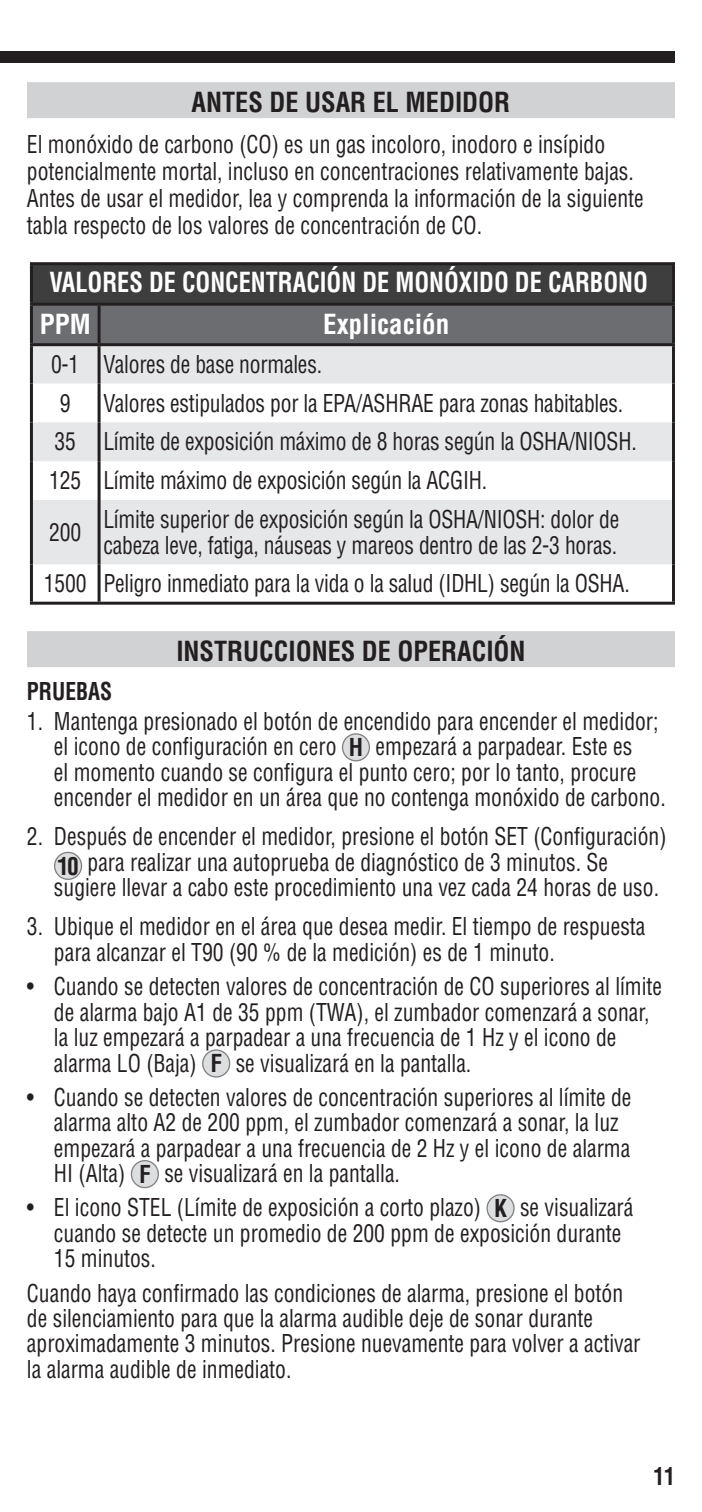
<style>
.page{position:relative;width:702px;height:1512px;background:#fff}
.page>*{position:absolute;margin:0;border:0;box-sizing:border-box;transform-origin:0 0}
.t1{font:700 condensed 27px "Helvetica LT Std";color:#231f20}
.t2{font:700 condensed 27px/42.3px "Helvetica LT Std";color:#fff;scale:.9 1}
.t3{font:700 condensed 27px "Helvetica LT Std";color:#fff}
.t4{font:condensed 24px/25.5px "Helvetica LT Std";color:#231f20;scale:.9 1}
.t5{font:700 condensed 24px "Helvetica LT Std";color:#231f20;scale:.9 1}
.s1{font-weight:700}
</style>
<div class="page">
<div style="left:0;top:51px;width:675px;height:12px;background:#231f20"></div>
<div style="left:27px;top:82px;width:648px;height:36px;background:#d1d2d4"></div>
<div style="left:27px;top:631px;width:648px;height:36px;background:#d1d2d4"></div>
<div style="left:343px;top:734px;width:26px;height:27px;background:#dddee0;border-radius:50%"></div>
<div style="left:342px;top:733px;width:28px;height:28px;border:1px solid #808285;border-radius:50%"></div>
<div style="left:55px;top:852px;width:27px;height:27px;background:#dddee0;border-radius:50%"></div>
<div style="left:54px;top:852px;width:28px;height:28px;border:1px solid #808285;border-radius:50%"></div>
<div style="left:203px;top:1050px;width:27px;height:27px;background:#dddee0;border-radius:50%"></div>
<div style="left:202px;top:1049px;width:28px;height:29px;border:1px solid #808285;border-radius:50%"></div>
<div style="left:131px;top:1161px;width:27px;height:27px;background:#dddee0;border-radius:50%"></div>
<div style="left:131px;top:1160px;width:28px;height:28px;border:1px solid #808285;border-radius:50%"></div>
<div style="left:487px;top:1195px;width:27px;height:27px;background:#dddee0;border-radius:50%"></div>
<div style="left:486px;top:1194px;width:29px;height:28px;border:1px solid #808285;border-radius:50%"></div>
<div style="left:31px;top:264px;width:643px;height:40px;background:#3e3e3f"></div>
<div style="left:33px;top:306px;width:639px;height:37px;background:#6c6d70"></div>
<svg style="left:33px;top:346px;width:639px;height:218px;fill:#e6e7e9"></svg>
<hr style="left:30px;top:303px;width:69px;height:3px;background:#231f20">
<hr style="left:99px;top:303px;width:576px;height:3px;background:#231f20">
<hr style="left:98px;top:306px;width:3px;height:37px;background:#231f20">
<hr style="left:30px;top:343px;width:69px;height:3px;background:#231f20">
<hr style="left:99px;top:343px;width:576px;height:3px;background:#231f20">
<hr style="left:98px;top:346px;width:3px;height:38px;background:#231f20">
<hr style="left:98px;top:384px;width:3px;height:38px;background:#231f20">
<hr style="left:98px;top:422px;width:3px;height:39px;background:#231f20">
<hr style="left:98px;top:461px;width:3px;height:39px;background:#231f20">
<hr style="left:98px;top:500px;width:3px;height:64px;background:#231f20">
<hr style="left:98px;top:564px;width:3px;height:38px;background:#231f20">
<hr style="left:672px;top:265px;width:3px;height:38px;background:#231f20">
<hr style="left:30px;top:262px;width:69px;height:3px;background:#231f20">
<hr style="left:30px;top:265px;width:3px;height:38px;background:#231f20">
<hr style="left:99px;top:262px;width:576px;height:3px;background:#231f20">
<hr style="left:30px;top:306px;width:3px;height:37px;background:#231f20">
<hr style="left:672px;top:306px;width:3px;height:37px;background:#231f20">
<hr style="left:30px;top:346px;width:3px;height:38px;background:#231f20">
<hr style="left:672px;top:346px;width:3px;height:38px;background:#231f20">
<hr style="left:30px;top:384px;width:3px;height:38px;background:#231f20">
<hr style="left:672px;top:384px;width:3px;height:38px;background:#231f20">
<hr style="left:30px;top:422px;width:3px;height:39px;background:#231f20">
<hr style="left:672px;top:422px;width:3px;height:39px;background:#231f20">
<hr style="left:30px;top:461px;width:3px;height:39px;background:#231f20">
<hr style="left:672px;top:461px;width:3px;height:39px;background:#231f20">
<hr style="left:30px;top:500px;width:3px;height:64px;background:#231f20">
<hr style="left:672px;top:500px;width:3px;height:64px;background:#231f20">
<hr style="left:30px;top:564px;width:3px;height:38px;background:#231f20">
<hr style="left:672px;top:564px;width:3px;height:38px;background:#231f20">
<hr style="left:30px;top:602px;width:69px;height:3px;background:#231f20">
<hr style="left:99px;top:602px;width:576px;height:3px;background:#231f20">
<p class="t1" style="left:192px;top:85px;width:320px">ANTES DE USAR EL MEDIDOR</p>
<p class="t4" style="left:27px;top:130px;width:687px;line-height:27px">El monóxido de carbono (CO) es un gas incoloro, inodoro e insípido potencialmente mortal, incluso en concentraciones relativamente bajas.<br>Antes de usar el medidor, lea y comprenda la información de la siguiente tabla respecto de los valores de concentración de CO.</p>
<p class="t2" style="left:40px;top:261px;width:677px;text-indent:10px">VALORES DE CONCENTRACIÓN DE MONÓXIDO DE CARBONO<br>PPM</p>
<p class="t3" style="left:323px;top:307px;width:127px">Explicación</p>
<p class="t4" style="left:60px;top:345px;width:293px;line-height:38.7px;text-indent:-9px">0-1 Valores de base normales.<br>9</p>
<p class="t4" style="left:49px;top:383px;width:654px;line-height:38.7px;text-indent:54px">Valores estipulados por la EPA/ASHRAE para zonas habitables.<br>35 Límite de exposición máximo de 8 horas según la OSHA/NIOSH.<br>125 Límite máximo de exposición según la ACGIH.</p>
<p class="t4" style="left:49px;top:519px;width:37px">200</p>
<p class="t4" style="left:103px;top:506px;width:575px">Límite superior de exposición según la OSHA/NIOSH: dolor de cabeza leve, fatiga, náuseas y mareos dentro de las 2-3 horas.</p>
<p class="t4" style="left:44px;top:571px;width:652px">1500 Peligro inmediato para la vida o la salud (IDHL) según la OSHA.</p>
<p class="t1" style="left:176px;top:634px;width:351px">INSTRUCCIONES DE OPERACIÓN</p>
<p class="t5" style="left:27px;top:676px;width:96px">PRUEBAS</p>
<p class="t4" style="left:54px;top:708px;width:681px;text-indent:-27px">1. Mantenga presionado el botón de encendido para encender el medidor; el icono de configuración en cero <span class="s1">H</span> empezará a parpadear. Este es<br>el momento cuando se configura el punto cero; por lo tanto, procure encender el medidor en un área que no contenga monóxido de carbono.</p>
<p class="t4" style="left:54px;top:824px;width:682px;text-indent:-27px">2. Después de encender el medidor, presione el botón SET (Configuración)<br><span class="s1">10</span> para realizar una autoprueba de diagnóstico de 3 minutos. Se sugiere llevar a cabo este procedimiento una vez cada 24 horas de uso.</p>
<p class="t4" style="left:54px;top:914px;width:659px;text-indent:-27px">3. Ubique el medidor en el área que desea medir. El tiempo de respuesta para alcanzar el T90 (90 % de la medición) es de 1 minuto.</p>
<p class="t4" style="left:54px;top:973px;width:677px;text-indent:-27px">• Cuando se detecten valores de concentración de CO superiores al límite de alarma bajo A1 de 35 ppm (TWA), el zumbador comenzará a sonar, la luz empezará a parpadear a una frecuencia de 1 Hz y el icono de alarma LO (Baja) <span class="s1">F</span> se visualizará en la pantalla.</p>
<p class="t4" style="left:54px;top:1084px;width:643px;text-indent:-27px">• Cuando se detecten valores de concentración superiores al límite de alarma alto A2 de 200 ppm, el zumbador comenzará a sonar, la luz empezará a parpadear a una frecuencia de 2 Hz y el icono de alarma HI (Alta) <span class="s1">F</span> se visualizará en la pantalla.</p>
<p class="t4" style="left:54px;top:1195px;width:645px;text-indent:-27px">• El icono STEL (Límite de exposición a corto plazo) <span class="s1">K</span> se visualizará cuando se detecte un promedio de 200 ppm de exposición durante<br>15 minutos.</p>
<p class="t4" style="left:27px;top:1280px;width:683px">Cuando haya confirmado las condiciones de alarma, presione el botón de silenciamiento para que la alarma audible deje de sonar durante aproximadamente 3 minutos. Presione nuevamente para volver a activar la alarma audible de inmediato.</p>
<p class="t5" style="left:653px;top:1461px;width:25px">11</p>
</div>
